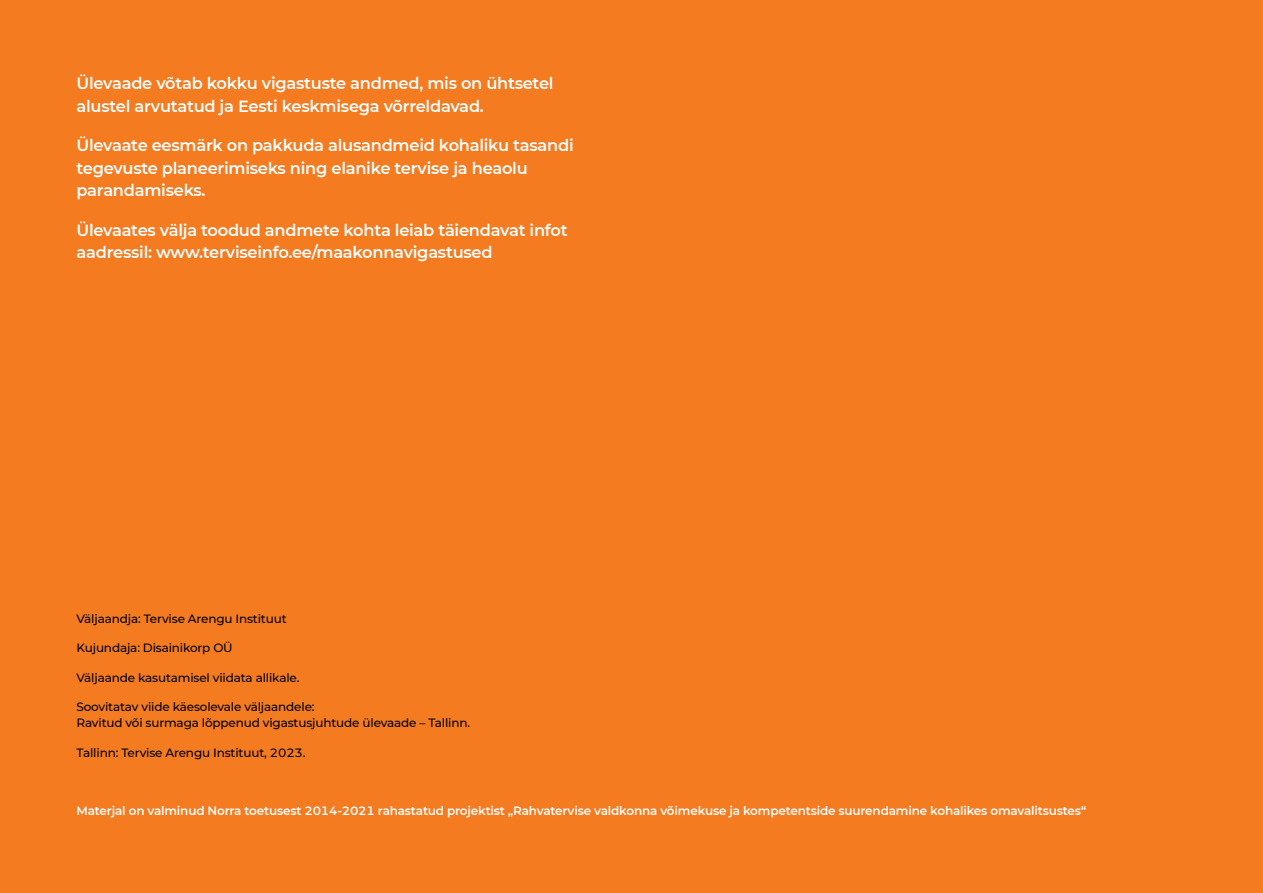
<style>
.page{position:relative;width:1263px;height:893px;background:#f47b20}
.page>*{position:absolute;margin:0;border:0;box-sizing:border-box;transform-origin:0 0}
.t1{font:600 16.2px/22.5px "Montserrat";letter-spacing:-.015em;color:#fff}
.t2{font:500 12px/16.5px "Montserrat";letter-spacing:-.015em;color:#000}
.t3{font:600 12px "Montserrat";letter-spacing:-.015em;color:#fff}
</style>
<div class="page">
<p class="t1" style="left:77px;top:71px;width:478px">Ülevaade võtab kokku vigastuste andmed, mis on ühtsetel alustel arvutatud ja Eesti keskmisega võrreldavad.</p>
<p class="t1" style="left:77px;top:134px;width:499px">Ülevaate eesmärk on pakkuda alusandmeid kohaliku tasandi tegevuste planeerimiseks ning elanike tervise ja heaolu parandamiseks.</p>
<p class="t1" style="left:77px;top:218px;width:493px">Ülevaates välja toodud andmete kohta leiab täiendavat infot aadressil: www.terviseinfo.ee/maakonnavigastused</p>
<p class="t2" style="left:77px;top:610px;width:212px">Väljaandja: Tervise Arengu Instituut</p>
<p class="t2" style="left:77px;top:639px;width:158px">Kujundaja: Disainikorp OÜ</p>
<p class="t2" style="left:77px;top:669px;width:224px">Väljaande kasutamisel viidata allikale.</p>
<p class="t2" style="left:77px;top:698px;width:395px">Soovitatav viide käesolevale väljaandele:<br>Ravitud või surmaga lõppenud vigastusjuhtude ülevaade – Tallinn.</p>
<p class="t2" style="left:77px;top:744px;width:231px">Tallinn: Tervise Arengu Instituut, 2023.</p>
<p class="t3" style="left:77px;top:802px;width:1011px">Materjal on valminud Norra toetusest 2014-2021 rahastatud projektist „Rahvatervise valdkonna võimekuse ja kompetentside suurendamine kohalikes omavalitsustes“</p>
</div>
